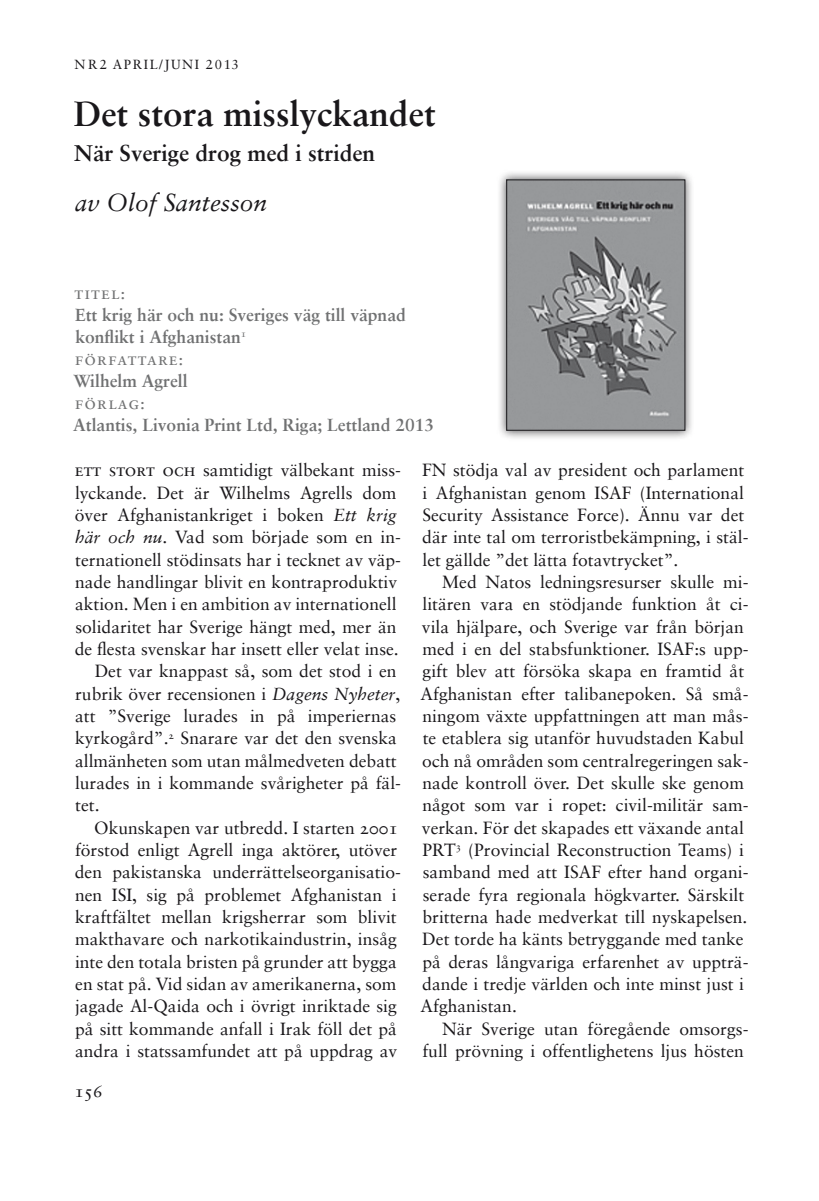
<style>
.page{position:relative;width:819px;height:1201px;background:#fff}
.page>*{position:absolute;margin:0;border:0;box-sizing:border-box;transform-origin:0 0}
.t1{font:700 35px "Sabon LT";color:#19171a}
.t2{font:italic 24.5px "Sabon LT";color:#19171a}
.t3{font:700 22.75px "Sabon LT";color:#19171a}
.t4{font:17.5px/22.4px "Sabon LT";color:#19171a}
.t5{font:700 17.5px/21.9px "Sabon LT";color:#707172}
.t6{font:17.5px "Sabon Roman SC";letter-spacing:.06em;color:#707172}
.t7{font:17.5px "Sabon Roman SC";color:#19171a}
.t8{font:13.12px "Sabon LT";letter-spacing:.12em;color:#19171a}
.s1{font-family:"Sabon Roman SC"}
.s2{font-style:italic}
</style>
<div class="page">
<div style="left:496px;top:170px;width:206px;height:277px;background:#19171a;opacity:.75"></div>
<img style="left:508px;top:181px;width:175px;height:248px">
<div style="left:506px;top:179px;width:179px;height:252px;border:1px solid #19171a"></div>
<p class="t8" style="left:74px;top:56px;width:166px">Nr 2 APRIL/JUNI 2013</p>
<h1 class="t1" style="left:74px;top:92px;width:363px">Det stora misslyckandet</h1>
<h3 class="t3" style="left:74px;top:139px;width:302px">När Sverige drog med i striden</h3>
<h2 class="t2" style="left:75px;top:189px;width:193px">av Olof Santesson</h2>
<p class="t6" style="left:75px;top:283px;width:52px">titel:</p>
<p class="t5" style="left:75px;top:304px;width:332px">Ett krig här och nu: Sveriges väg till väpnad konflikt i Afghanistan<sup>1</sup></p>
<p class="t6" style="left:75px;top:348px;width:110px">författare:</p>
<p class="t5" style="left:73px;top:369px;width:116px">Wilhelm Agrell</p>
<p class="t6" style="left:75px;top:392px;width:72px">förlag:</p>
<p class="t5" style="left:73px;top:413px;width:362px">Atlantis, Livonia Print Ltd, Riga; Lettland 2013</p>
<p class="t4" style="left:75px;top:459px;width:327px"><span class="s1">ett stort och</span> samtidigt välbekant miss-</p>
<p class="t4" style="left:75px;top:481px;width:323px">lyckande. Det är Wilhelms Agrells dom</p>
<p class="t4" style="left:75px;top:503px;width:323px">över Afghanistankriget i boken <span class="s2">Ett krig</span></p>
<p class="t4" style="left:75px;top:526px;width:327px"><span class="s2">här och nu</span>. Vad som började som en in-</p>
<p class="t4" style="left:75px;top:548px;width:327px">ternationell stödinsats har i tecknet av väp-</p>
<p class="t4" style="left:75px;top:570px;width:323px">nade handlingar blivit en kontraproduktiv</p>
<p class="t4" style="left:75px;top:593px;width:323px">aktion. Men i en ambition av internationell</p>
<p class="t4" style="left:75px;top:615px;width:322px">solidaritet har Sverige hängt med, mer än</p>
<p class="t4" style="left:75px;top:637px;width:325px">de flesta svenskar har insett eller velat inse.</p>
<p class="t4" style="left:95px;top:660px;width:303px">Det var knappast så, som det stod i en</p>
<p class="t4" style="left:75px;top:682px;width:326px">rubrik över recensionen i <span class="s2">Dagens Nyheter</span>,</p>
<p class="t4" style="left:75px;top:704px;width:323px">att ”Sverige lurades in på imperiernas</p>
<p class="t4" style="left:75px;top:727px;width:323px">kyrkogård”.<sup>2</sup> Snarare var det den svenska</p>
<p class="t4" style="left:75px;top:749px;width:323px">allmänheten som utan målmedveten debatt</p>
<p class="t4" style="left:75px;top:771px;width:327px">lurades in i kommande svårigheter på fäl-</p>
<p class="t4" style="left:75px;top:794px;width:26px">tet.</p>
<p class="t4" style="left:94px;top:816px;width:305px">Okunskapen var utbredd. I starten <span class="s1">2001</span></p>
<p class="t4" style="left:75px;top:838px;width:324px">förstod enligt Agrell inga aktörer, utöver</p>
<p class="t4" style="left:75px;top:861px;width:328px">den pakistanska underrättelseorganisatio-</p>
<p class="t4" style="left:75px;top:883px;width:323px">nen ISI, sig på problemet Afghanistan i</p>
<p class="t4" style="left:75px;top:905px;width:323px">kraftfältet mellan krigsherrar som blivit</p>
<p class="t4" style="left:75px;top:928px;width:323px">makthavare och narkotikaindustrin, insåg</p>
<p class="t4" style="left:75px;top:950px;width:323px">inte den totala bristen på grunder att bygga</p>
<p class="t4" style="left:75px;top:972px;width:323px">en stat på. Vid sidan av amerikanerna, som</p>
<p class="t4" style="left:75px;top:995px;width:323px">jagade Al-Qaida och i övrigt inriktade sig</p>
<p class="t4" style="left:75px;top:1017px;width:323px">på sitt kommande anfall i Irak föll det på</p>
<p class="t4" style="left:75px;top:1039px;width:323px">andra i statssamfundet att på uppdrag av</p>
<p class="t7" style="left:74px;top:1080px;width:30px">156</p>
<p class="t4" style="left:422px;top:459px;width:328px">FN stödja val av president och parlament i Afghanistan genom ISAF (International Security Assistance Force). Ännu var det där inte tal om terroristbekämpning, i stäl&shy;let gällde ”det lätta fotavtrycket”.</p>
<p class="t4" style="left:420px;top:570px;width:329px;text-indent:21px">Med Natos ledningsresurser skulle mi&shy;litären vara en stödjande funktion åt ci&shy;vila hjälpare, och Sverige var från början med i en del stabsfunktioner. ISAF:s upp&shy;gift blev att försöka skapa en framtid åt Afghanistan efter talibanepoken. Så små&shy;ningom växte uppfattningen att man mås&shy;te etablera sig utanför huvudstaden Kabul och nå områden som centralregeringen sak&shy;nade kontroll över. Det skulle ske genom något som var i ropet: civil-militär sam&shy;verkan. För det skapades ett växande antal PRT<sup>3</sup> (Provincial Reconstruction Teams) i samband med att ISAF efter hand organi&shy;serade fyra regionala högkvarter. Särskilt britterna hade medverkat till nyskapelsen.<br>Det torde ha känts betryggande med tanke på deras långvariga erfarenhet av uppträ&shy;dande i tredje världen och inte minst just i Afghanistan.</p>
<p class="t4" style="left:422px;top:1017px;width:327px;text-align:right">När Sverige utan föregående omsorgs&shy;full prövning i offentlighetens ljus hösten</p>
</div>
